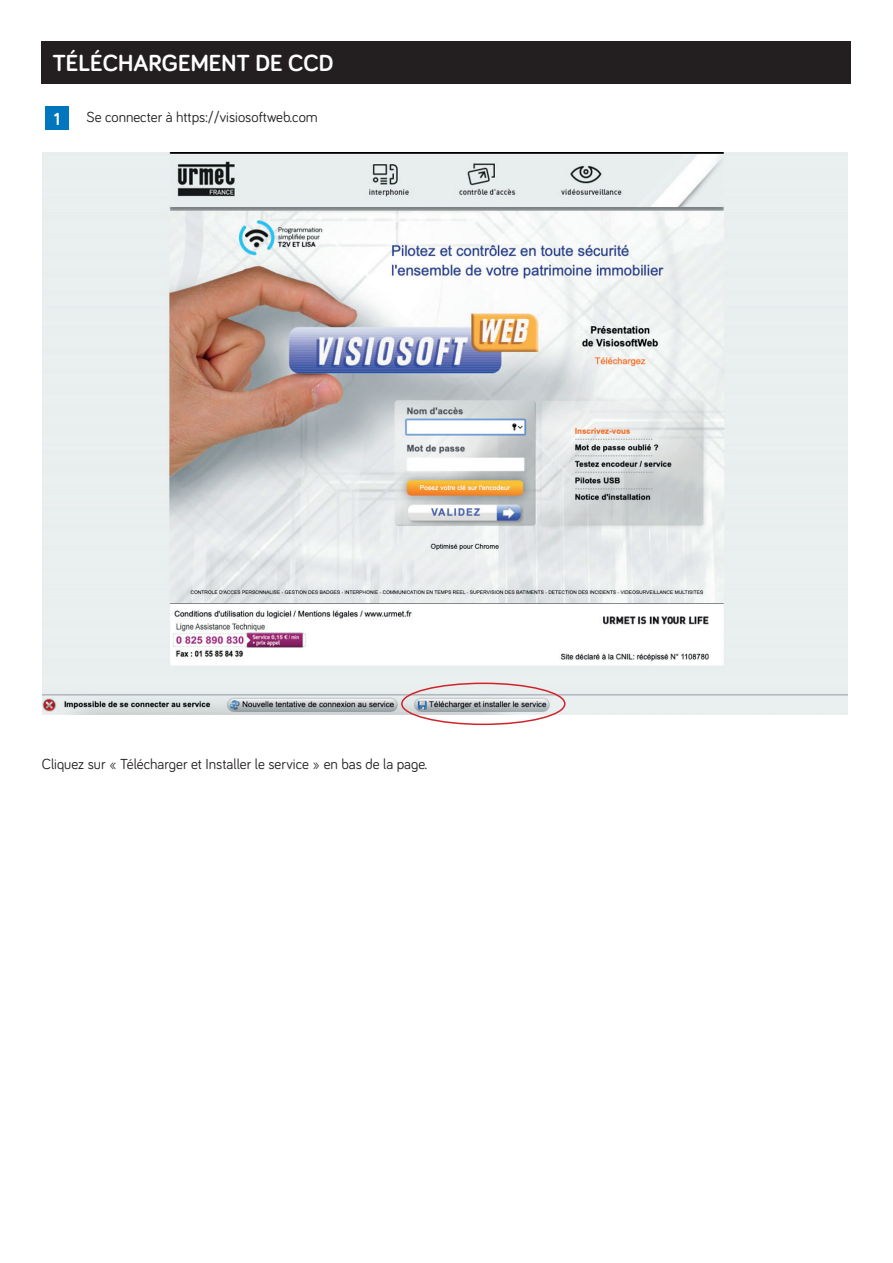
<style>
.page{position:relative;width:893px;height:1263px;background:#fff}
.page>*{position:absolute;margin:0;border:0;box-sizing:border-box;transform-origin:0 0}
.t1{font:700 24px "Bariol";color:#fff}
.t2{font:700 18px "Bariol";color:#fff}
.t3{font:15px "Bariol";color:#231f20}
</style>
<div class="page">
<div style="left:42px;top:41px;width:809px;height:43px;background:#231f20"></div>
<img style="left:43px;top:152px;width:805px;height:563px">
<div style="left:401px;top:682px;width:165px;height:43px;border:2px solid #d1232a;border-radius:50%"></div>
<div style="left:45px;top:106px;width:24px;height:24px;background:#0076be"></div>
<h1 class="t1" style="left:52px;top:46px;width:282px">TÉLÉCHARGEMENT DE CCD</h1>
<p class="t3" style="left:86px;top:107px;width:233px">Se connecter à https://visiosoftweb.com</p>
<p class="t2" style="left:54px;top:107px;width:8px">1</p>
<p class="t3" style="left:42px;top:753px;width:387px">Cliquez sur « Télécharger et Installer le service » en bas de la page.</p>
</div>
